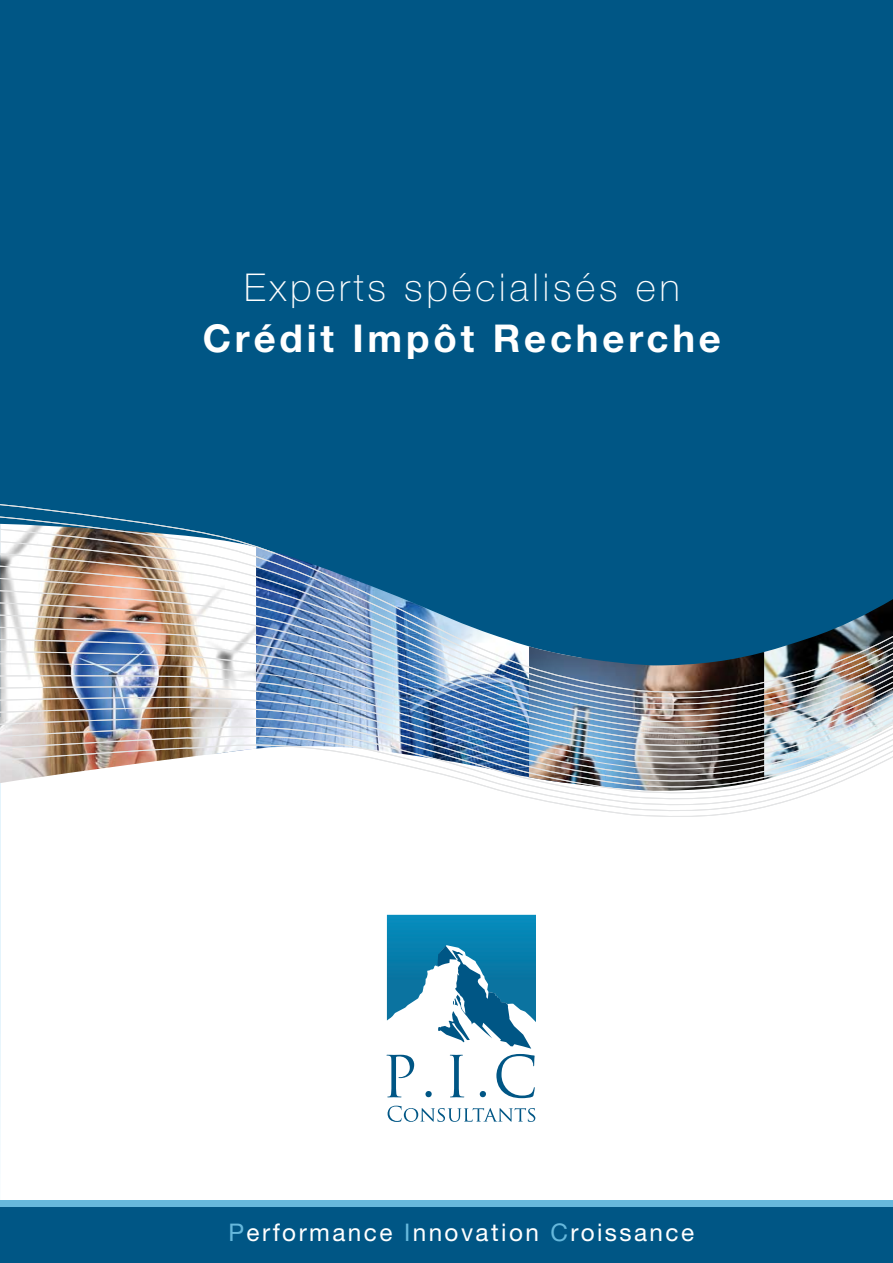
<style>
.page{position:relative;width:893px;height:1263px;background:#fff}
.page>*{position:absolute;margin:0;border:0;box-sizing:border-box;transform-origin:0 0}
.t1{font:100 38.4px "Helvetica Neue";letter-spacing:.1em;color:#fff}
.t2{font:700 38.4px "Helvetica Neue";letter-spacing:.1em;color:#fff}
.t3{font:24.3px "Helvetica Neue";letter-spacing:.1em;color:#fff}
.s1{color:#66b8dc}
</style>
<div class="page">
<svg style="left:0;top:820px;width:1px;height:332px"></svg>
<div style="left:0;top:1203px;width:893px;height:60px;background:#005685"></div>
<div style="left:0;top:0;width:893px;height:716px;background:#005685"></div>
<svg style="left:386px;top:915px;width:150px;height:183px"></svg>
<svg style="left:388px;top:1106px;width:147px;height:16px"></svg>
<div style="left:0;top:1200px;width:893px;height:7px;background:#66b8dc"></div>
<svg style="left:0;top:528px;width:236px;height:12px"></svg>
<svg style="left:0;top:540px;width:277px;height:13px;background:#b2b0ad"></svg>
<svg style="left:0;top:553px;width:314px;height:12px;background:#adabac"></svg>
<img style="left:0;top:565px;width:347px;height:12px">
<img style="left:0;top:577px;width:379px;height:12px">
<img style="left:0;top:589px;width:893px;height:13px">
<img style="left:0;top:602px;width:893px;height:12px">
<img style="left:0;top:614px;width:893px;height:12px">
<img style="left:0;top:626px;width:893px;height:13px">
<img style="left:0;top:639px;width:893px;height:12px">
<img style="left:0;top:651px;width:893px;height:24px">
<img style="left:0;top:675px;width:893px;height:10px">
<img style="left:0;top:685px;width:893px;height:6px">
<img style="left:0;top:691px;width:893px;height:6px">
<img style="left:0;top:697px;width:893px;height:6px">
<img style="left:0;top:703px;width:893px;height:6px">
<img style="left:0;top:709px;width:893px;height:6px">
<img style="left:0;top:715px;width:893px;height:6px">
<img style="left:0;top:721px;width:893px;height:99px">
<h1 class="t1" style="left:244px;top:265px;width:437px">Experts spécialisés en</h1>
<h1 class="t2" style="left:203px;top:314px;width:520px">Crédit Impôt Recherche</h1>
<p class="t3" style="left:228px;top:1218px;width:467px"><span class="s1">P</span>erformance <span class="s1">I</span>nnovation <span class="s1">C</span>roissance</p>
</div>
